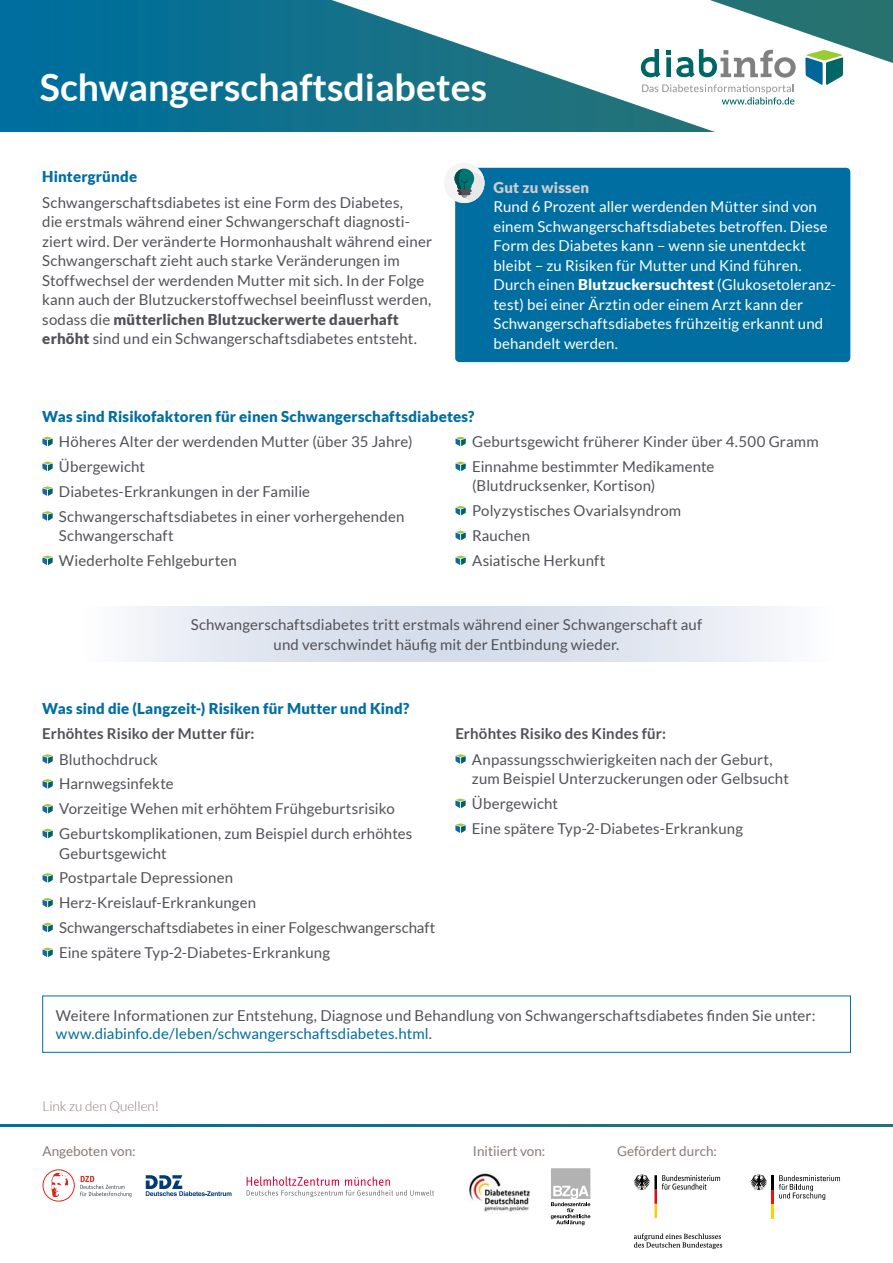
<style>
.page{position:relative;width:893px;height:1263px;background:#fff}
.page>*{position:absolute;margin:0;border:0;box-sizing:border-box;transform-origin:0 0}
.t1{font:700 37.5px "Lato";color:#fff}
.t2{font:15px/19.5px "Lato";letter-spacing:.01em;color:#525157}
.t3{font:15px/19.5px "Lato";letter-spacing:.01em;color:#fff}
.t4{font:900 15px "Lato";letter-spacing:.01em;color:#006ea0}
.t5{font:700 15px "Lato";letter-spacing:.01em;color:#525157}
.t6{font:900 15px "Lato";letter-spacing:.015em;color:#cecece}
.t7{font:13.5px "Lato";color:#867b77}
.t8{font:300 13.5px "Lato";color:#867b77}
.s1{font-weight:900}
.s2{color:#006ea0}
</style>
<div class="page">
<img style="left:0;top:0;width:321px;height:131px">
<svg style="left:321px;top:0;width:572px;height:132px"></svg>
<img style="left:0;top:1124px;width:892px;height:2px">
<div style="left:551px;top:1168px;width:39px;height:31px;background:#b3b2b2"></div>
<svg style="left:551px;top:1186px;width:39px;height:39px"></svg>
<svg style="left:80px;top:1176px;width:51px;height:21px"></svg>
<svg style="left:51px;top:1173px;width:17px;height:24px"></svg>
<div style="left:43px;top:1169px;width:32px;height:32px;border:1px solid #db291c;border-radius:50%"></div>
<svg style="left:247px;top:1176px;width:187px;height:21px"></svg>
<svg style="left:146px;top:1175px;width:86px;height:21px"></svg>
<svg style="left:634px;top:1233px;width:88px;height:16px"></svg>
<svg style="left:633px;top:1174px;width:87px;height:44px"></svg>
<svg style="left:750px;top:1174px;width:90px;height:44px"></svg>
<img style="left:469px;top:1173px;width:61px;height:40px">
<svg style="left:805px;top:50px;width:38px;height:35px"></svg>
<svg style="left:641px;top:49px;width:155px;height:29px"></svg>
<svg style="left:642px;top:84px;width:152px;height:21px"></svg>
<svg style="left:42px;top:437px;width:11px;height:9px"></svg>
<svg style="left:42px;top:486px;width:11px;height:10px"></svg>
<svg style="left:42px;top:461px;width:11px;height:10px"></svg>
<svg style="left:42px;top:511px;width:11px;height:10px"></svg>
<div style="left:455px;top:168px;width:395px;height:194px;background:#006ea0;border-radius:4px"></div>
<div style="left:444px;top:163px;width:40px;height:40px;background:#f5f4f4;border-radius:50%"></div>
<svg style="left:454px;top:169px;width:30px;height:33px"></svg>
<svg style="left:42px;top:555px;width:11px;height:10px"></svg>
<svg style="left:455px;top:461px;width:11px;height:10px"></svg>
<svg style="left:455px;top:437px;width:11px;height:9px"></svg>
<svg style="left:455px;top:506px;width:11px;height:9px"></svg>
<svg style="left:455px;top:531px;width:11px;height:9px"></svg>
<svg style="left:455px;top:555px;width:11px;height:10px"></svg>
<svg style="left:455px;top:754px;width:11px;height:10px"></svg>
<svg style="left:43px;top:754px;width:10px;height:10px"></svg>
<svg style="left:43px;top:779px;width:10px;height:10px"></svg>
<svg style="left:43px;top:804px;width:10px;height:9px"></svg>
<svg style="left:43px;top:829px;width:10px;height:9px"></svg>
<svg style="left:43px;top:873px;width:10px;height:9px"></svg>
<svg style="left:43px;top:898px;width:10px;height:9px"></svg>
<svg style="left:43px;top:923px;width:10px;height:9px"></svg>
<svg style="left:43px;top:947px;width:10px;height:10px"></svg>
<svg style="left:455px;top:798px;width:11px;height:10px"></svg>
<svg style="left:455px;top:823px;width:11px;height:10px"></svg>
<div style="left:42px;top:995px;width:809px;height:58px;border:1px solid #006ea0"></div>
<h1 class="t1" style="left:40px;top:66px;width:449px">Schwangerschaftsdiabetes</h1>
<p class="t4" style="left:42px;top:168px;width:96px">Hintergründe</p>
<p class="t2" style="left:42px;top:192px;width:391px">Schwangerschaftsdiabetes ist eine Form des Diabetes,<br>die erstmals während einer Schwangerschaft diagnosti&shy;ziert wird. Der veränderte Hormonhaushalt während einer Schwangerschaft zieht auch starke Veränderungen im Stoffwechsel der werdenden Mutter mit sich. In der Folge kann auch der Blutzuckerstoffwechsel beeinflusst werden, sodass die <span class="s1">mütterlichen Blutzuckerwerte dauerhaft erhöht</span> sind und ein Schwangerschaftsdiabetes entsteht.</p>
<p class="t6" style="left:493px;top:178px;width:97px">Gut zu wissen</p>
<p class="t3" style="left:493px;top:197px;width:344px">Rund 6 Prozent aller werdenden Mütter sind von einem Schwangerschaftsdiabetes betroffen. Diese Form des Diabetes kann – wenn sie unentdeckt bleibt – zu Risiken für Mutter und Kind führen.<br>Durch einen <span class="s1">Blutzuckersuchtest</span> (Glukosetoleranz&shy;test) bei einer Ärztin oder einem Arzt kann der Schwangerschaftsdiabetes frühzeitig erkannt und behandelt werden.</p>
<p class="t4" style="left:42px;top:407px;width:434px">Was sind Risikofaktoren für einen Schwangerschaftsdiabetes?</p>
<p class="t2" style="left:59px;top:432px;width:355px">Höheres Alter der werdenden Mutter (über 35 Jahre)</p>
<p class="t2" style="left:59px;top:481px;width:253px">Diabetes-Erkrankungen in der Familie</p>
<p class="t2" style="left:472px;top:432px;width:348px">Geburtsgewicht früherer Kinder über 4.500 Gramm</p>
<p class="t2" style="left:59px;top:457px;width:88px">Übergewicht</p>
<p class="t2" style="left:59px;top:506px;width:347px">Schwangerschaftsdiabetes in einer vorhergehenden<br>Schwangerschaft</p>
<p class="t2" style="left:472px;top:457px;width:244px">Einnahme bestimmter Medikamente (Blutdrucksenker, Kortison)</p>
<p class="t2" style="left:472px;top:498px;width:211px;line-height:24.9px">Polyzystisches Ovarialsyndrom<br>Rauchen<br>Asiatische Herkunft</p>
<p class="t2" style="left:59px;top:551px;width:179px">Wiederholte Fehlgeburten</p>
<p class="t2" style="left:191px;top:615px;width:513px;text-align:center">Schwangerschaftsdiabetes tritt erstmals während einer Schwangerschaft auf und verschwindet häufig mit der Entbindung wieder.</p>
<p class="t4" style="left:42px;top:699px;width:369px">Was sind die (Langzeit-) Risiken für Mutter und Kind?</p>
<p class="t5" style="left:42px;top:725px;width:214px">Erhöhtes Risiko der Mutter für:</p>
<p class="t5" style="left:455px;top:725px;width:212px">Erhöhtes Risiko des Kindes für:</p>
<p class="t2" style="left:59px;top:747px;width:355px;line-height:24.9px">Bluthochdruck<br>Harnwegsinfekte<br>Vorzeitige Wehen mit erhöhtem Frühgeburtsrisiko Geburtskomplikationen, zum Beispiel durch erhöhtes</p>
<p class="t2" style="left:59px;top:841px;width:378px;line-height:24.9px">Geburtsgewicht<br>Postpartale Depressionen<br>Herz-Kreislauf-Erkrankungen<br>Schwangerschaftsdiabetes in einer Folgeschwangerschaft Eine spätere Typ-2-Diabetes-Erkrankung</p>
<p class="t2" style="left:472px;top:749px;width:318px">Anpassungsschwierigkeiten nach der Geburt, zum Beispiel Unterzuckerungen oder Gelbsucht</p>
<p class="t2" style="left:472px;top:791px;width:273px;line-height:24.9px">Übergewicht<br>Eine spätere Typ-2-Diabetes-Erkrankung</p>
<p class="t2" style="left:56px;top:1007px;width:761px;line-height:18px">Weitere Informationen zur Entstehung, Diagnose und Behandlung von Schwangerschaftsdiabetes finden Sie unter: <span class="s2">www.diabinfo.de/leben/schwangerschaftsdiabetes.html</span>.</p>
<p class="t8" style="left:43px;top:1099px;width:118px">Link zu den Quellen!</p>
<p class="t7" style="left:43px;top:1144px;width:95px">Angeboten von:</p>
<p class="t7" style="left:473px;top:1144px;width:74px">Initiiert von:</p>
<p class="t7" style="left:617px;top:1144px;width:101px">Gefördert durch:</p>
</div>
